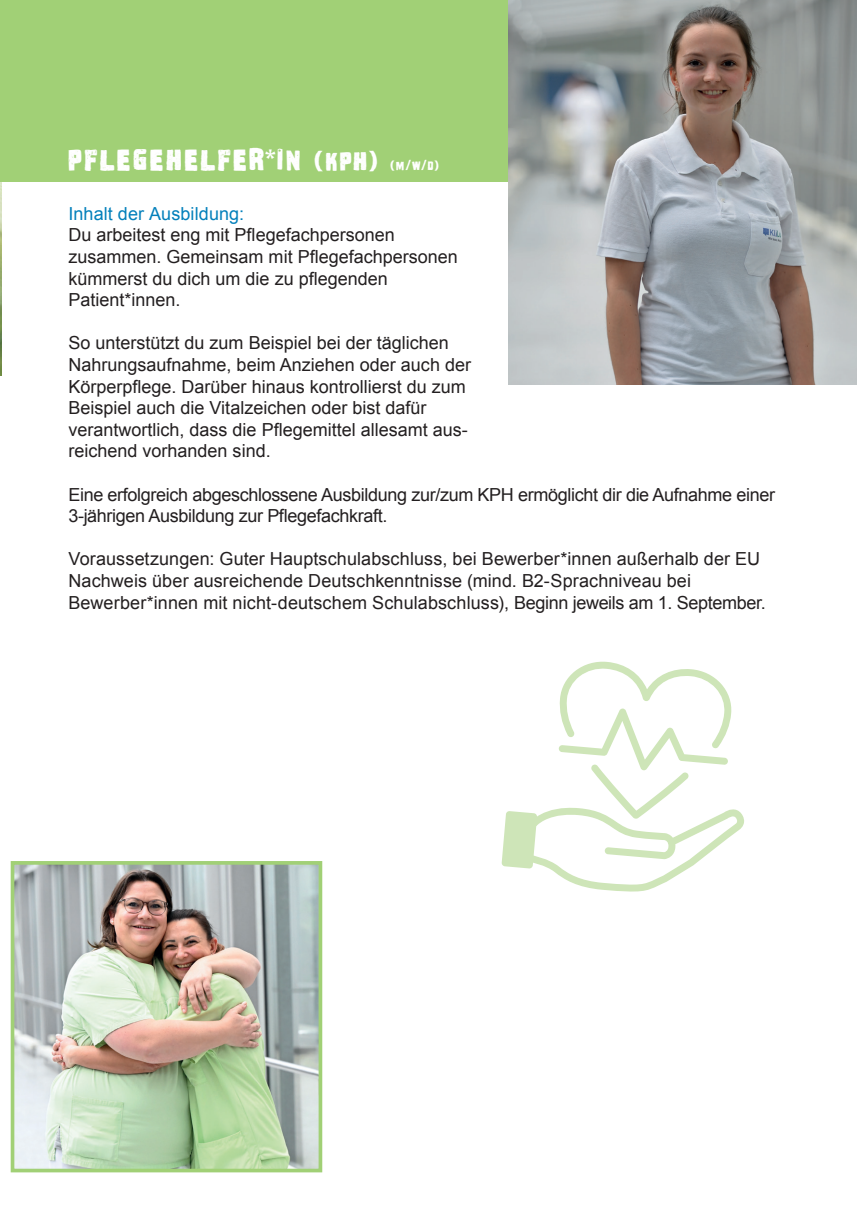
<style>
.page{position:relative;width:857px;height:1225px;background:#fff}
.page>*{position:absolute;margin:0;border:0;box-sizing:border-box;transform-origin:0 0}
.t1{font:32px "Ballers Delight";color:#fff}
.t2{font:18px/21.6px "Arial";color:#231f20}
.t3{font:18px/21.6px "Arial";letter-spacing:-.02em;color:#231f20}
.t4{font:18px "Arial";letter-spacing:.005em;color:#0380bb}
.s1{font-size:28px}
.s2{font-size:13.8px}
</style>
<div class="page">
<img style="left:0;top:181px;width:1px;height:195px">
<svg style="left:501px;top:661px;width:242px;height:231px"></svg>
<div style="left:0;top:0;width:856px;height:181px;background:#a1d076"></div>
<img style="left:508px;top:0;width:348px;height:384px">
<img style="left:16px;top:866px;width:301px;height:301px">
<div style="left:11px;top:861px;width:311px;height:311px;border:4px solid #a1d076"></div>
<h1 class="t1" style="left:67px;top:141px;width:373px">PFLEGEHELFER*iN <span class="s1">(KPH)</span> <span class="s2">(m/w/d)</span></h1>
<p class="t4" style="left:68px;top:201px;width:177px">Inhalt der Ausbildung:</p>
<p class="t2" style="left:68px;top:224px;width:391px">Du arbeitest eng mit Pflegefachpersonen zusammen. Gemeinsam mit Pflegefachpersonen kümmerst du dich um die zu pflegenden Patient*innen.</p>
<p class="t2" style="left:68px;top:332px;width:404px">So unterstützt du zum Beispiel bei der täglichen Nahrungsaufnahme, beim Anziehen oder auch der Körperpflege. Darüber hinaus kontrollierst du zum Beispiel auch die Vitalzeichen oder bist dafür verantwortlich, dass die Pflegemittel allesamt aus&shy;reichend vorhanden sind.</p>
<p class="t3" style="left:68px;top:483px;width:707px">Eine erfolgreich abgeschlossene Ausbildung zur/zum KPH ermöglicht dir die Aufnahme einer<br>3-jährigen Ausbildung zur Pflegefachkraft.</p>
<p class="t2" style="left:68px;top:548px;width:698px">Voraussetzungen: Guter Hauptschulabschluss, bei Bewerber*innen außerhalb der EU<br>Nachweis über ausreichende Deutschkenntnisse (mind. B2-Sprachniveau bei<br>Bewerber*innen mit nicht-deutschem Schulabschluss), Beginn jeweils am 1. September.</p>
</div>
